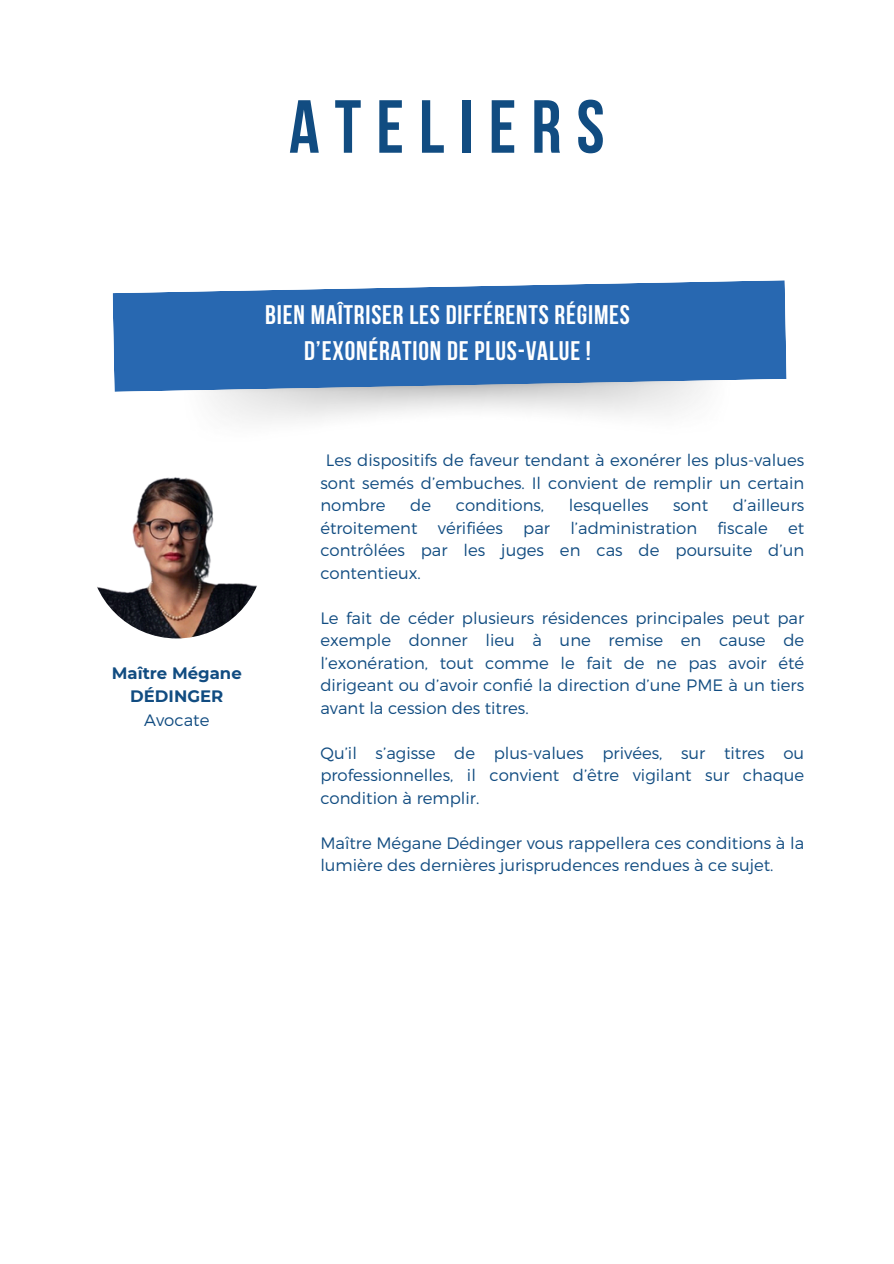
<style>
.page{position:relative;width:894px;height:1264px;background:#fff}
.page>*{position:absolute;margin:0;border:0;box-sizing:border-box;transform-origin:0 0}
.t1{font:700 75px "Bebas Neue";letter-spacing:.2em;color:#114c81}
.t2{font:700 26.7px/36.6px "Bebas Neue";letter-spacing:.03em;color:#fff;text-align:center}
.t3{font:300 16.5px/22.5px "Montserrat";color:#114c81;text-align:justify}
.t4{font:700 16.5px/23.7px "Montserrat";color:#114c81;text-align:center}
</style>
<div class="page">
<img style="left:89px;top:463px;width:175px;height:175px;border-radius:50%">
<svg style="left:112px;top:280px;width:674px;height:112px;background:#4078b8"></svg>
<p class="t1" style="left:289px;top:96px;width:317px">ATELIERS</p>
<h2 class="t2" style="left:265px;top:299px;width:366px">BIEN MAÎTRISER LES DIFFÉRENTS RÉGIMES<br>D’EXONÉRATION DE PLUS-VALUE !</h2>
<p class="t4" style="left:112px;top:661px;width:131px">Maître Mégane<br>DÉDINGER</p>
<p class="t3" style="left:144px;top:708px;width:67px">Avocate</p>
<p class="t3" style="left:320px;top:448px;width:485px;text-indent:6px">Les dispositifs de faveur tendant à exonérer les plus-values sont semés d’embuches. Il convient de remplir un certain nombre</p>
<p class="t3" style="left:320px;top:493px;width:485px;text-indent:412px">d’ailleurs étroitement vérifiées par l’administration fiscale et contrôlées par les juges en cas de poursuite d’un contentieux.</p>
<p class="t3" style="left:320px;top:606px;width:485px">Le fait de céder plusieurs résidences principales peut par exemple donner lieu à une remise en cause de l’exonération, tout comme le fait de ne pas avoir été dirigeant ou d’avoir confié la direction d’une PME à un tiers avant la cession des titres.</p>
<p class="t3" style="left:320px;top:741px;width:485px">Qu’il s’agisse de plus-values privées, sur titres ou professionnelles, il convient d’être vigilant sur chaque condition à remplir.</p>
<p class="t3" style="left:320px;top:831px;width:485px">Maître Mégane Dédinger vous rappellera ces conditions à la lumière des dernières jurisprudences rendues à ce sujet.</p>
<p class="t3" style="left:410px;top:493px;width:22px">de</p>
<p class="t3" style="left:455px;top:493px;width:90px">conditions,</p>
<p class="t3" style="left:568px;top:493px;width:81px">lesquelles</p>
<p class="t3" style="left:673px;top:493px;width:36px">sont</p>
</div>
